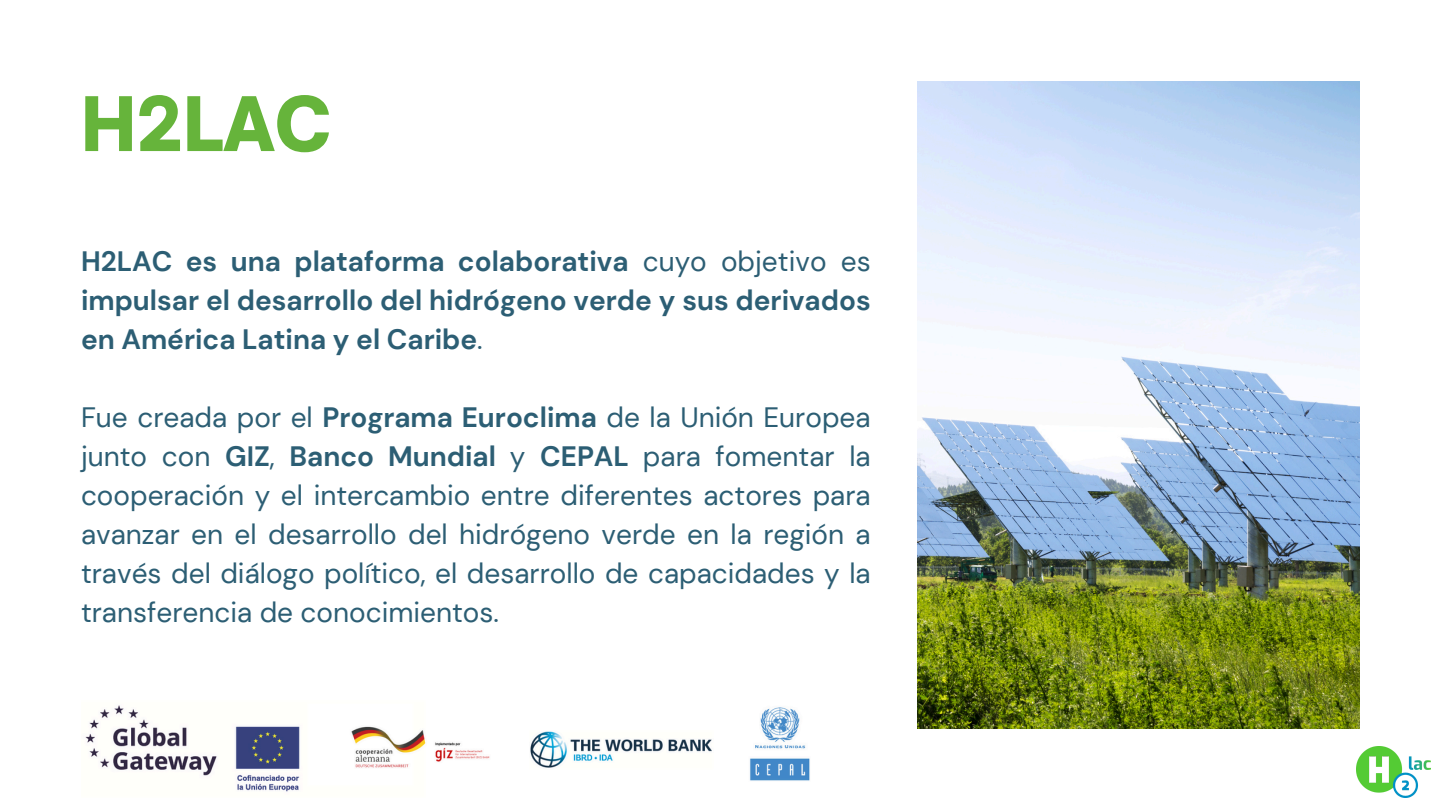
<style>
.page{position:relative;width:1440px;height:810px;background:#fff}
.page>*{position:absolute;margin:0;border:0;box-sizing:border-box;transform-origin:0 0}
.t1{font:900 71.9px "Open Sauce One";color:#66b43b}
.t2{font:28px/39px "DM Sans";color:#2c5e74;text-align:justify}
.t3{font:700 28px/39px "DM Sans";color:#2c5e74;text-align:justify}
.s1{font-weight:400}
.s2{font-weight:700}
</style>
<div class="page">
<img style="left:918px;top:81px;width:441px;height:648px">
<img style="left:85px;top:705px;width:725px;height:87px">
<img style="left:1357px;top:747px;width:74px;height:51px">
<h1 class="t1" style="left:81px;top:79px;width:251px">H2LAC</h1>
<p class="t3" style="left:81px;top:242px;width:791px">H2LAC es una plataforma colaborativa <span class="s1">cuyo objetivo es </span>impulsar el desarrollo del hidrógeno verde y sus derivados en América Latina y el Caribe<span class="s1">.</span></p>
<p class="t2" style="left:81px;top:398px;width:791px">Fue creada por el <span class="s2">Programa Euroclima</span> de la Unión Europea junto con <span class="s2">GIZ</span>, <span class="s2">Banco Mundial</span> y <span class="s2">CEPAL</span> para fomentar la cooperación y el intercambio entre diferentes actores para avanzar en el desarrollo del hidrógeno verde en la región a través del diálogo político, el desarrollo de capacidades y la transferencia de conocimientos.</p>
</div>
